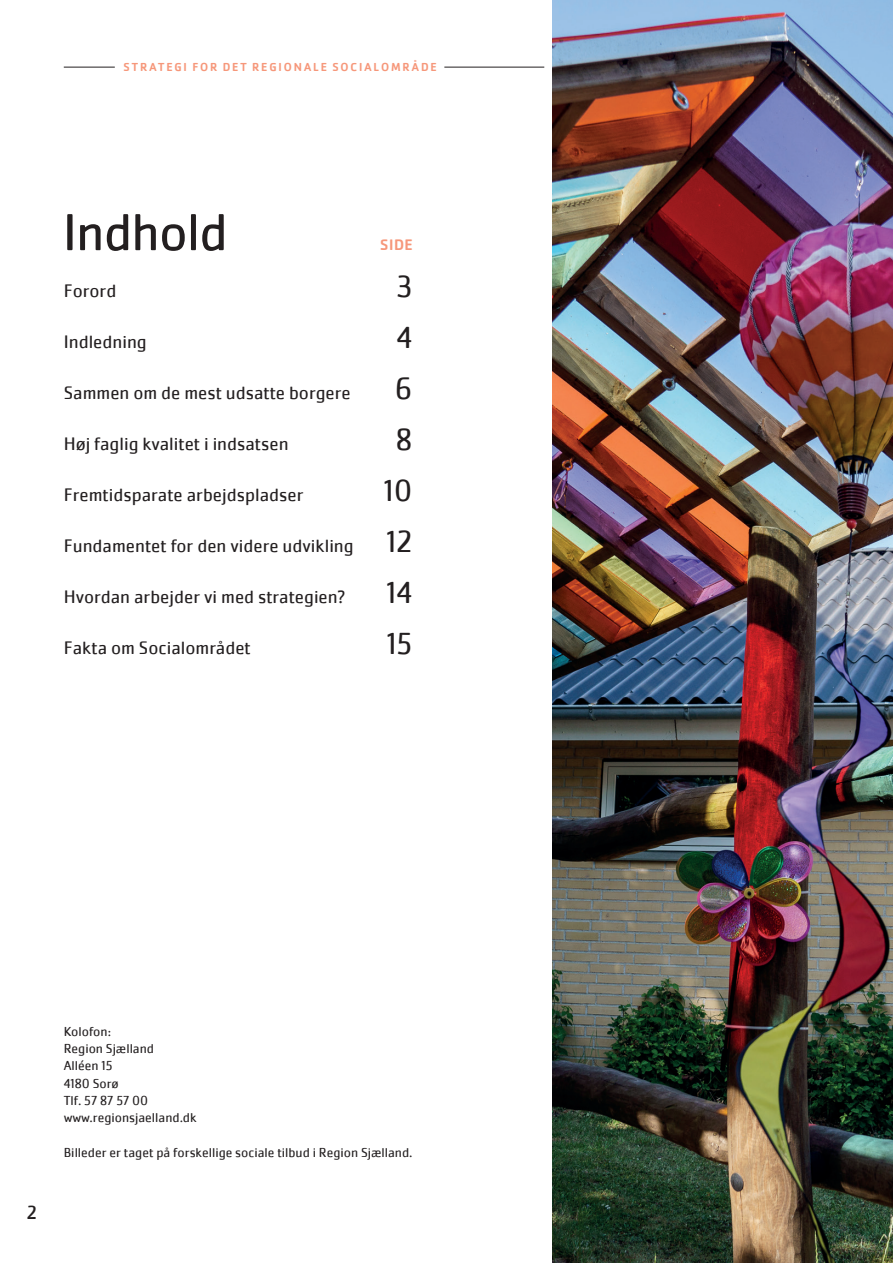
<style>
.page{position:relative;width:893px;height:1263px;background:#fff}
.page>*{position:absolute;margin:0;border:0;box-sizing:border-box;transform-origin:0 0}
.t1{font:54px "Cachet Pro";letter-spacing:-.02em;color:#231f20}
.t2{font:31.5px "Cachet Pro";color:#231f20}
.t3{font:19.5px "Cachet Pro";color:#231f20}
.t4{font:18.75px "Cachet Pro";color:#231f20}
.t5{font:500 15.75px "Cachet Pro";color:#f6977a}
.t6{font:13.5px/17.2px "Cachet Pro";color:#231f20}
.t7{font:500 12px "Cachet Pro";letter-spacing:.155em;color:#f6977a}
.s1{font-size:31.5px}
</style>
<div class="page">
<hr style="left:64px;top:67px;width:51px;height:1px;background:#231f20">
<hr style="left:444px;top:67px;width:100px;height:1px;background:#231f20">
<img style="left:553px;top:0;width:340px;height:1263px">
<p class="t7" style="left:124px;top:60px;width:315px">STRATEGI FOR DET REGIONALE SOCIALOMRÅDE</p>
<h1 class="t1" style="left:63px;top:200px;width:167px">Indhold</h1>
<p class="t5" style="left:380px;top:235px;width:34px">SIDE</p>
<p class="t4" style="left:64px;top:280px;width:54px">Forord</p>
<h2 class="t2" style="left:396px;top:268px;width:18px">3</h2>
<p class="t4" style="left:64px;top:331px;width:85px">Indledning</p>
<h2 class="t2" style="left:397px;top:319px;width:17px">4</h2>
<p class="t4" style="left:64px;top:382px;width:288px">Sammen om de mest udsatte borgere</p>
<h2 class="t2" style="left:395px;top:370px;width:19px">6</h2>
<p class="t4" style="left:64px;top:433px;width:226px">Høj faglig kvalitet i indsatsen</p>
<h2 class="t2" style="left:396px;top:421px;width:18px">8</h2>
<p class="t4" style="left:64px;top:484px;width:241px">Fremtidsparate arbejdspladser</p>
<h2 class="t2" style="left:384px;top:472px;width:30px">10</h2>
<p class="t4" style="left:64px;top:535px;width:350px">Fundamentet for den videre udvikling <span class="s1">12</span></p>
<p class="t4" style="left:64px;top:586px;width:283px">Hvordan arbejder vi med strategien?</p>
<h2 class="t2" style="left:387px;top:574px;width:27px">14</h2>
<p class="t4" style="left:64px;top:637px;width:189px">Fakta om Socialområdet</p>
<h2 class="t2" style="left:387px;top:625px;width:27px">15</h2>
<p class="t3" style="left:27px;top:1201px;width:12px">2</p>
<p class="t6" style="left:64px;top:1023px;width:134px">Kolofon:<br>Region Sjælland<br>Alléen 15<br>4180 Sorø<br>Tlf. 57 87 57 00 www.regionsjaelland.dk</p>
<p class="t6" style="left:64px;top:1143px;width:350px">Billeder er taget på forskellige sociale tilbud i Region Sjælland.</p>
</div>
